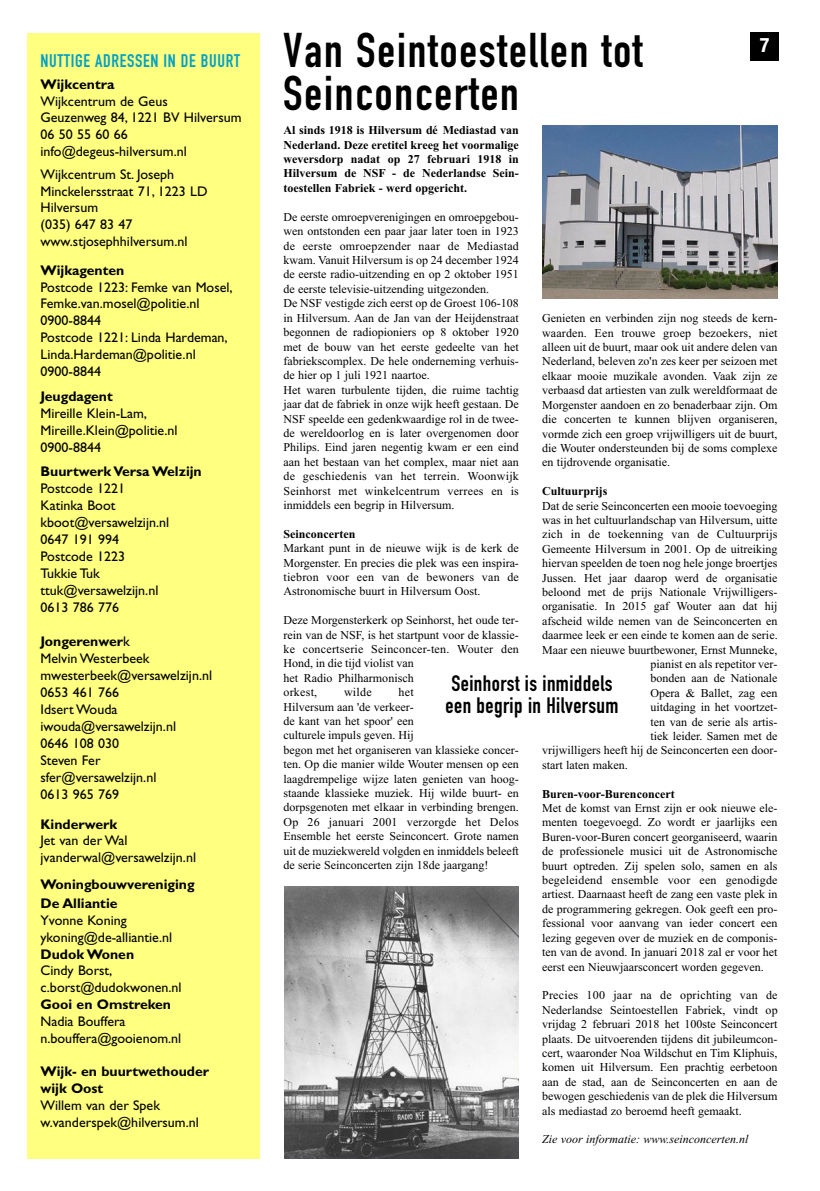
<style>
.page{position:relative;width:820px;height:1191px;background:#fff}
.page>*{position:absolute;margin:0;border:0;box-sizing:border-box;transform-origin:0 0}
.t1{font:48px/43px "DIN Engschrift Std";letter-spacing:.035em;color:#000}
.t2{font:22px/22px "DIN Engschrift Std";letter-spacing:.02em;color:#000}
.t3{font:700 condensed 20px "Helvetica Neue";color:#fff}
.t4{font:18px "DIN Engschrift Std";letter-spacing:.035em;color:#02a0c6}
.t5{font:14px/16.8px "Gill Sans";color:#000}
.t6{font:700 14px/18.8px "Gill Sans";color:#000}
.t7{font:12px/14.4px "Times New Roman";color:#000;text-align:justify}
.t8{font:700 12px/14.4px "Times New Roman";color:#000;text-align:justify}
.t9{font:italic 12px "Times New Roman";color:#000}
.t10{font:12px "Times New Roman";letter-spacing:.02em;color:#000}
.s1{font-weight:700}
</style>
<div class="page">
<div style="left:27px;top:33px;width:232px;height:1125px;background:#ffff80"></div>
<img style="left:542px;top:126px;width:235px;height:172px">
<img style="left:284px;top:887px;width:234px;height:271px">
<div style="left:750px;top:33px;width:28px;height:28px;background:#000"></div>
<h3 class="t4" style="left:40px;top:50px;width:201px">NUTTIGE ADRESSEN IN DE BUURT</h3>
<p class="t6" style="left:40px;top:76px;width:75px">Wijkcentra</p>
<p class="t5" style="left:40px;top:94px;width:202px">Wijkcentrum de Geus<br>Geuzenweg 84, 1221 BV Hilversum<br>06 50 55 60 66 info@degeus-hilversum.nl</p>
<p class="t5" style="left:40px;top:167px;width:168px">Wijkcentrum St. Joseph<br>Minckelersstraat 71, 1223 LD<br>Hilversum<br>(035) 647 83 47 www.stjosephhilversum.nl</p>
<p class="t6" style="left:40px;top:262px;width:85px">Wijkagenten</p>
<p class="t5" style="left:40px;top:280px;width:193px">Postcode 1223: Femke van Mosel,<br>Femke.van.mosel@politie.nl<br>0900-8844<br>Postcode 1221: Linda Hardeman,<br>Linda.Hardeman@politie.nl<br>0900-8844</p>
<p class="t6" style="left:40px;top:388px;width:74px">Jeugdagent</p>
<p class="t5" style="left:40px;top:406px;width:139px">Mireille Klein-Lam,<br>Mireille.Klein@politie.nl<br>0900-8844</p>
<p class="t6" style="left:40px;top:463px;width:163px">Buurtwerk Versa Welzijn</p>
<p class="t5" style="left:40px;top:481px;width:130px">Postcode 1221<br>Katinka Boot kboot@versawelzijn.nl<br>0647 191 994<br>Postcode 1223<br>Tukkie Tuk ttuk@versawelzijn.nl<br>0613 786 776</p>
<p class="t5" style="left:40px;top:634px;width:173px"><span class="s1">Jongerenwer</span>k<br>Melvin Westerbeek mwesterbeek@versawelzijn.nl<br>0653 461 766<br>Idsert Wouda iwouda@versawelzijn.nl<br>0646 108 030<br>Steven Fer sfer@versawelzijn.nl<br>0613 965 769</p>
<p class="t6" style="left:40px;top:815px;width:78px">Kinderwerk</p>
<p class="t5" style="left:40px;top:833px;width:157px">Jet van der Wal jvanderwal@versawelzijn.nl</p>
<p class="t6" style="left:40px;top:876px;width:156px">Woningbouwvereniging<br>De Alliantie</p>
<p class="t5" style="left:40px;top:913px;width:133px">Yvonne Koning ykoning@de-alliantie.nl</p>
<p class="t6" style="left:40px;top:945px;width:95px">Dudok Wonen</p>
<p class="t5" style="left:40px;top:963px;width:143px">Cindy Borst, c.borst@dudokwonen.nl</p>
<p class="t6" style="left:40px;top:996px;width:132px">Gooi en Omstreken</p>
<p class="t5" style="left:40px;top:1014px;width:142px">Nadia Bouffera n.bouffera@gooienom.nl</p>
<p class="t6" style="left:40px;top:1064px;width:170px;line-height:16.8px">Wijk- en buurtwethouder wijk Oost</p>
<p class="t5" style="left:40px;top:1098px;width:160px">Willem van der Spek w.vanderspek@hilversum.nl</p>
<h1 class="t1" style="left:283px;top:29px;width:361px">Van Seintoestellen tot<br>Seinconcerten</h1>
<h3 class="t3" style="left:759px;top:33px;width:11px">7</h3>
<p class="t8" style="left:283px;top:123px;width:237px">Al sinds 1918 is Hilversum dé Mediastad van Nederland. Deze eretitel kreeg het voormalige weversdorp nadat op 27 februari 1918 in Hilversum de NSF - de Nederlandse Sein&shy;toestellen Fabriek - werd opgericht.</p>
<p class="t7" style="left:283px;top:209px;width:237px;text-align:left">De eerste omroepverenigingen en omroepgebou&shy;wen ontstonden een paar jaar later toen in 1923 de eerste omroepzender naar de Mediastad kwam. Vanuit Hilversum is op 24 december 1924 de eerste radio-uitzending en op 2 oktober 1951 de eerste televisie-uitzending uitgezonden.<br>De NSF vestigde zich eerst op de Groest 106-108 in Hilversum. Aan de Jan van der Heijdenstraat begonnen de radiopioniers op 8 oktober 1920 met de bouw van het eerste gedeelte van het fabriekscomplex. De hele onderneming verhuis&shy;de hier op 1 juli 1921 naartoe.<br>Het waren turbulente tijden, die ruime tachtig jaar dat de fabriek in onze wijk heeft gestaan. De NSF speelde een gedenkwaardige rol in de twee&shy;de wereldoorlog en is later overgenomen door Philips. Eind jaren negentig kwam er een eind aan het bestaan van het complex, maar niet aan de geschiedenis van het terrein. Woonwijk Seinhorst met winkelcentrum verrees en is inmiddels een begrip in Hilversum.</p>
<p class="t8" style="left:283px;top:526px;width:73px">Seinconcerten</p>
<p class="t7" style="left:283px;top:541px;width:237px">Markant punt in de nieuwe wijk is de kerk de Morgenster. En precies die plek was een inspira&shy;tiebron voor een van de bewoners van de Astronomische buurt in Hilversum Oost.</p>
<p class="t7" style="left:283px;top:613px;width:237px;text-align:left">Deze Morgensterkerk op Seinhorst, het oude ter&shy;rein van de NSF, is het startpunt voor de klassie&shy;ke concertserie Seinconcer-ten. Wouter den Hond, in die tijd violist van<br>het Radio Philharmonisch<br>orkest,</p>
<p class="t7" style="left:542px;top:311px;width:237px">Genieten en verbinden zijn nog steeds de kern&shy;waarden. Een trouwe groep bezoekers, niet alleen uit de buurt, maar ook uit andere delen van Nederland, beleven zo'n zes keer per seizoen met elkaar mooie muzikale avonden. Vaak zijn ze verbaasd dat artiesten van zulk wereldformaat de Morgenster aandoen en zo benaderbaar zijn. Om die concerten te kunnen blijven organiseren, vormde zich een groep vrijwilligers uit de buurt, die Wouter ondersteunden bij de soms complexe en tijdrovende organisatie.</p>
<p class="t8" style="left:542px;top:484px;width:67px">Cultuurprijs</p>
<p class="t7" style="left:542px;top:498px;width:237px">Dat de serie Seinconcerten een mooie toevoeging</p>
<p class="t7" style="left:542px;top:512px;width:237px">was in het cultuurlandschap van Hilversum, uitte</p>
<p class="t10" style="left:542px;top:527px;width:237px">zich in de toekenning van de Cultuurprijs</p>
<p class="t7" style="left:542px;top:541px;width:237px">Gemeente Hilversum in 2001. Op de uitreiking</p>
<p class="t7" style="left:542px;top:556px;width:237px">hiervan speelden de toen nog hele jonge broertjes</p>
<p class="t7" style="left:542px;top:570px;width:237px">Jussen. Het jaar daarop werd de organisatie</p>
<p class="t7" style="left:542px;top:584px;width:237px">beloond met de prijs Nationale Vrijwilligers-</p>
<p class="t7" style="left:542px;top:599px;width:237px">organisatie. In 2015 gaf Wouter aan dat hij</p>
<p class="t7" style="left:542px;top:613px;width:237px">afscheid wilde nemen van de Seinconcerten en</p>
<p class="t7" style="left:542px;top:628px;width:237px">daarmee leek er een einde te komen aan de serie.</p>
<p class="t7" style="left:542px;top:642px;width:237px">Maar een nieuwe buurtbewoner, Ernst Munneke,</p>
<p class="t7" style="left:650px;top:656px;width:128px">pianist en als repetitor ver-</p>
<p class="t7" style="left:650px;top:671px;width:128px">bonden aan de Nationale</p>
<p class="t7" style="left:650px;top:685px;width:128px">Opera &amp; Ballet, zag een</p>
<p class="t7" style="left:650px;top:700px;width:128px">uitdaging in het voortzet-</p>
<p class="t7" style="left:650px;top:714px;width:128px">ten van de serie als artis-</p>
<p class="t7" style="left:650px;top:728px;width:128px">tiek leider. Samen met de</p>
<p class="t7" style="left:542px;top:743px;width:237px">vrijwilligers heeft hij de Seinconcerten een door-</p>
<p class="t7" style="left:542px;top:757px;width:87px">start laten maken.</p>
<p class="t8" style="left:542px;top:786px;width:134px">Buren-voor-Burenconcert</p>
<p class="t7" style="left:542px;top:800px;width:237px">Met de komst van Ernst zijn er ook nieuwe ele&shy;menten toegevoegd. Zo wordt er jaarlijks een Buren-voor-Buren concert georganiseerd, waarin de professionele musici uit de Astronomische buurt optreden. Zij spelen solo, samen en als begeleidend ensemble voor een genodigde artiest. Daarnaast heeft de zang een vaste plek in de programmering gekregen. Ook geeft een pro&shy;fessional voor aanvang van ieder concert een lezing gegeven over de muziek en de componis&shy;ten van de avond. In januari 2018 zal er voor het eerst een Nieuwjaarsconcert worden gegeven.</p>
<p class="t7" style="left:542px;top:988px;width:237px">Precies 100 jaar na de oprichting van de Nederlandse Seintoestellen Fabriek, vindt op vrijdag 2 februari 2018 het 100ste Seinconcert plaats. De uitvoerenden tijdens dit jubileumcon&shy;cert, waaronder Noa Wildschut en Tim Kliphuis, komen uit Hilversum. Een prachtig eerbetoon aan de stad, aan de Seinconcerten en aan de bewogen geschiedenis van de plek die Hilversum als mediastad zo beroemd heeft gemaakt.</p>
<p class="t9" style="left:542px;top:1132px;width:208px">Zie voor informatie: www.seinconcerten.nl</p>
<h2 class="t2" style="left:445px;top:672px;width:174px">Seinhorst is inmiddels een begrip in Hilversum</h2>
<p class="t7" style="left:283px;top:685px;width:237px;text-align:left;text-indent:115px">het<br>Hilversum aan 'de verkeer-<br>de kant van het spoor' een<br>culturele impuls geven. Hij<br>begon met het organiseren van klassieke concer&shy;ten. Op die manier wilde Wouter mensen op een laagdrempelige wijze laten genieten van hoog&shy;staande klassieke muziek. Hij wilde buurt- en dorpsgenoten met elkaar in verbinding brengen.<br>Op 26 januari 2001 verzorgde het Delos Ensemble het eerste Seinconcert. Grote namen uit de muziekwereld volgden en inmiddels beleeft de serie Seinconcerten zijn 18de jaargang!</p>
<p class="t7" style="left:344px;top:685px;width:29px">wilde</p>
</div>
